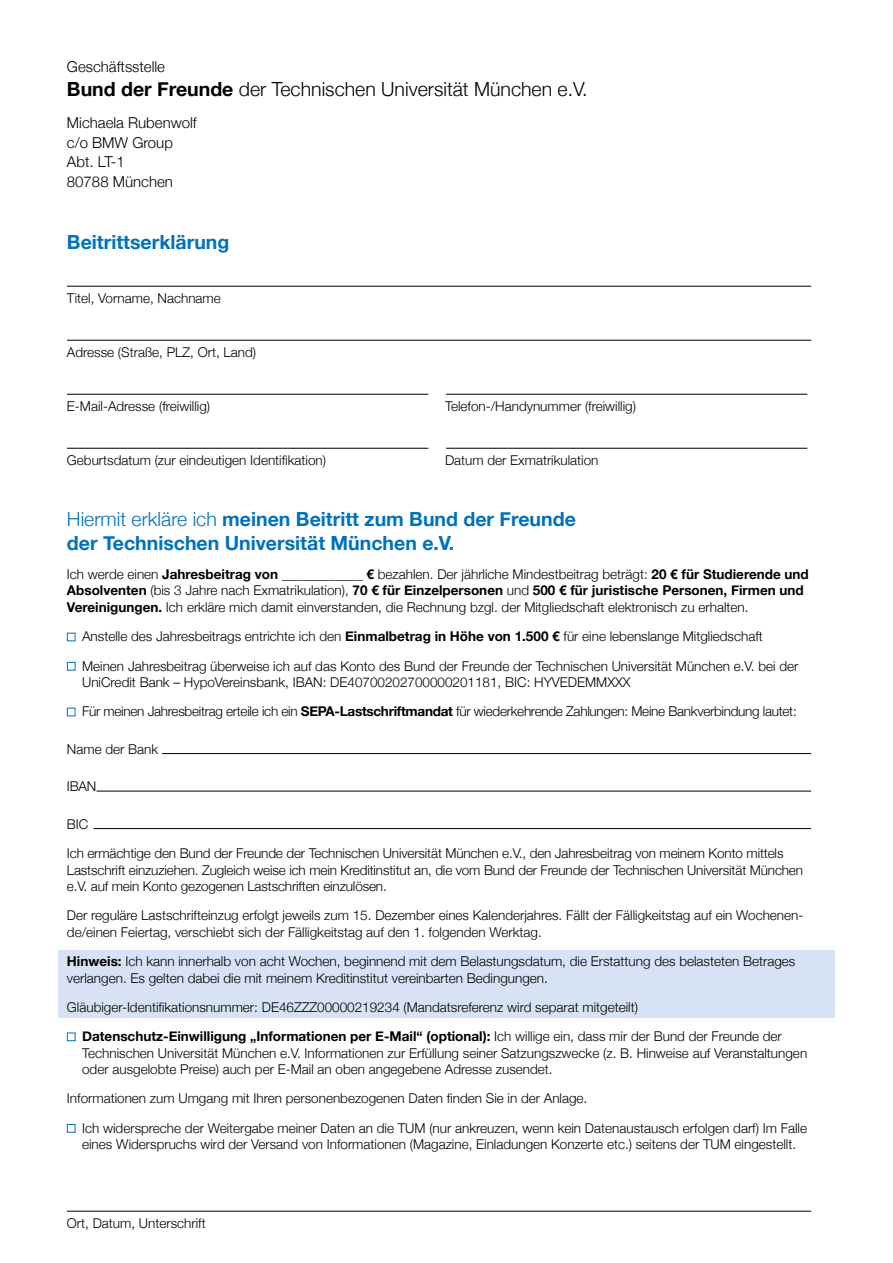
<style>
.page{position:relative;width:893px;height:1263px;background:#fff}
.page>*{position:absolute;margin:0;border:0;box-sizing:border-box;transform-origin:0 0}
.t1{font:700 19.5px/24px "Helvetica Neue";color:#0071bb}
.t2{font:300 19.5px "Helvetica Neue";color:#000}
.t3{font:300 15px/19.5px "Helvetica Neue";color:#000}
.t4{font:300 13.5px/16.5px "Helvetica Neue";color:#000}
.t5{font:300 13.5px/29.2px "Helvetica Neue";letter-spacing:-.02em;color:#000}
.s1{font-weight:700}
.s2{font-weight:300}
</style>
<div class="page">
<div style="left:58px;top:950px;width:776px;height:67px;background:#d7e2f5"></div>
<hr style="left:67px;top:286px;width:744px;height:1px;background:#000">
<hr style="left:67px;top:340px;width:744px;height:1px;background:#000">
<hr style="left:67px;top:394px;width:361px;height:1px;background:#000">
<hr style="left:446px;top:394px;width:361px;height:1px;background:#000">
<hr style="left:67px;top:448px;width:361px;height:1px;background:#000">
<hr style="left:446px;top:448px;width:361px;height:1px;background:#000">
<div style="left:67px;top:633px;width:8px;height:8px;border:1px solid #0071bb"></div>
<div style="left:67px;top:662px;width:8px;height:8px;border:1px solid #0071bb"></div>
<div style="left:67px;top:708px;width:8px;height:8px;border:1px solid #0071bb"></div>
<hr style="left:162px;top:753px;width:649px;height:1px;background:#000">
<hr style="left:96px;top:791px;width:715px;height:1px;background:#000">
<hr style="left:93px;top:828px;width:718px;height:1px;background:#000">
<div style="left:67px;top:1032px;width:8px;height:9px;border:1px solid #0071bb"></div>
<div style="left:67px;top:1124px;width:8px;height:9px;border:1px solid #0071bb"></div>
<hr style="left:67px;top:1211px;width:744px;height:1px;background:#000">
<p class="t3" style="left:67px;top:56px;width:100px">Geschäftsstelle</p>
<h1 class="t2" style="left:67px;top:73px;width:522px"><span class="s1">Bund der Freunde</span> der Technischen Universität München e.V.</h1>
<p class="t3" style="left:67px;top:112px;width:131px">Michaela Rubenwolf c/o BMW Group<br>Abt. LT-1<br>80788 München</p>
<h1 class="t1" style="left:67px;top:230px;width:164px">Beitrittserklärung</h1>
<p class="t4" style="left:67px;top:289px;width:155px">Titel, Vorname, Nachname</p>
<p class="t4" style="left:67px;top:343px;width:191px">Adresse (Straße, PLZ, Ort, Land)</p>
<p class="t4" style="left:67px;top:397px;width:145px">E-Mail-Adresse (freiwillig)</p>
<p class="t4" style="left:445px;top:397px;width:193px">Telefon-/Handynummer (freiwillig)</p>
<p class="t4" style="left:67px;top:451px;width:261px">Geburtsdatum (zur eindeutigen Identifikation)</p>
<p class="t4" style="left:445px;top:451px;width:155px">Datum der Exmatrikulation</p>
<h1 class="t1" style="left:67px;top:507px;width:510px"><span class="s2">Hiermit erkläre ich</span> meinen Beitritt zum Bund der Freunde der Technischen Universität München e.V.</h1>
<p class="t4" style="left:67px;top:565px;width:743px">Ich werde einen <span class="s1">Jahresbeitrag von</span> ____________ <span class="s1">€</span> bezahlen. Der jährliche Mindestbeitrag beträgt: <span class="s1">20 € für Studierende und<br>Absolventen</span> (bis 3 Jahre nach Exmatrikulation), <span class="s1">70 € für Einzelpersonen</span> und <span class="s1">500 € für juristische Personen, Firmen und<br>Vereinigungen.</span> Ich erkläre mich damit einverstanden, die Rechnung bzgl. der Mitgliedschaft elektronisch zu erhalten.</p>
<p class="t4" style="left:82px;top:621px;width:718px;line-height:29.2px">Anstelle des Jahresbeitrags entrichte ich den <span class="s1">Einmalbetrag in Höhe von 1.500 €</span> für eine lebenslange Mitgliedschaft<br>Meinen Jahresbeitrag überweise ich auf das Konto des Bund der Freunde der Technischen Universität München e.V. bei der</p>
<p class="t5" style="left:82px;top:667px;width:716px">UniCredit Bank – HypoVereinsbank, IBAN: DE40700202700000201181, BIC: HYVEDEMMXXX<br>Für meinen Jahresbeitrag erteile ich ein <span class="s1">SEPA-Lastschriftmandat</span> für wiederkehrende Zahlungen: Meine Bankverbindung lautet:</p>
<p class="t4" style="left:67px;top:740px;width:93px">Name der Bank</p>
<p class="t4" style="left:67px;top:777px;width:31px">IBAN</p>
<p class="t4" style="left:67px;top:809px;width:718px;line-height:29.2px">BIC<br>Ich ermächtige den Bund der Freunde der Technischen Universität München e.V., den Jahresbeitrag von meinem Konto mittels</p>
<p class="t4" style="left:67px;top:861px;width:738px">Lastschrift einzuziehen. Zugleich weise ich mein Kreditinstitut an, die vom Bund der Freunde der Technischen Universität München e.V. auf mein Konto gezogenen Lastschriften einzulösen.</p>
<p class="t4" style="left:67px;top:906px;width:738px">Der reguläre Lastschrifteinzug erfolgt jeweils zum 15. Dezember eines Kalenderjahres. Fällt der Fälligkeitstag auf ein Wochenen&shy;de/einen Feiertag, verschiebt sich der Fälligkeitstag auf den 1. folgenden Werktag.</p>
<p class="t4" style="left:67px;top:952px;width:730px"><span class="s1">Hinweis:</span> Ich kann innerhalb von acht Wochen, beginnend mit dem Belastungsdatum, die Erstattung des belasteten Betrages verlangen. Es gelten dabei die mit meinem Kreditinstitut vereinbarten Bedingungen.</p>
<p class="t4" style="left:82px;top:992px;width:701px;line-height:29.2px;text-indent:-15px">Gläubiger-Identifikationsnummer: DE46ZZZ00000219234 (Mandatsreferenz wird separat mitgeteilt)<br><span class="s1">Datenschutz-Einwilligung „Informationen per E-Mail“ (optional):</span> Ich willige ein, dass mir der Bund der Freunde der</p>
<p class="t4" style="left:82px;top:1044px;width:727px">Technischen Universität München e.V. Informationen zur Erfüllung seiner Satzungszwecke (z. B. Hinweise auf Veranstaltungen oder ausgelobte Preise) auch per E-Mail an oben angegebene Adresse zusendet.</p>
<p class="t4" style="left:82px;top:1083px;width:726px;line-height:29.2px;text-indent:-15px">Informationen zum Umgang mit Ihren personenbezogenen Daten finden Sie in der Anlage.<br>Ich widerspreche der Weitergabe meiner Daten an die TUM (nur ankreuzen, wenn kein Datenaustausch erfolgen darf) Im Falle</p>
<p class="t4" style="left:82px;top:1135px;width:715px">eines Widerspruchs wird der Versand von Informationen (Magazine, Einladungen Konzerte etc.) seitens der TUM eingestellt.</p>
<p class="t4" style="left:67px;top:1214px;width:140px">Ort, Datum, Unterschrift</p>
</div>
